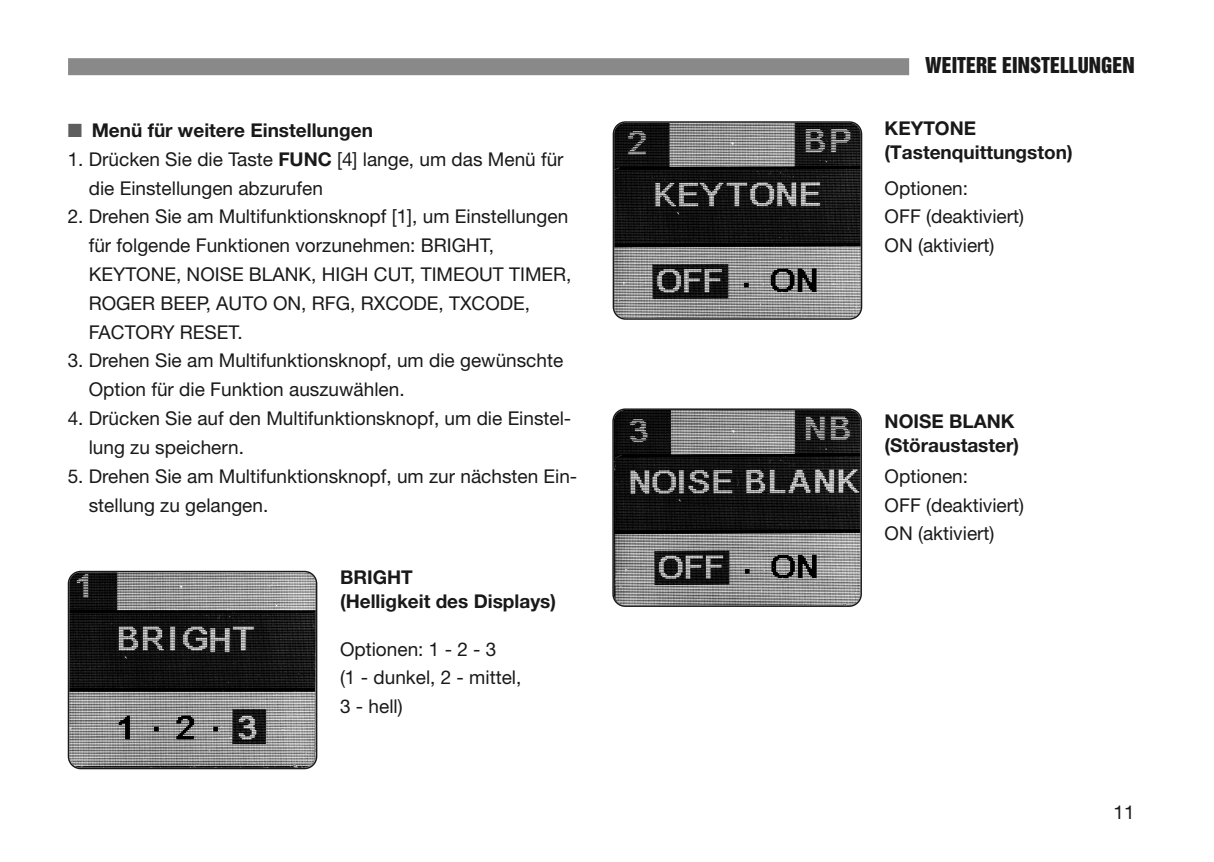
<style>
.page{position:relative;width:1214px;height:862px;background:#fff}
.page>*{position:absolute;margin:0;border:0;box-sizing:border-box;transform-origin:0 0}
.t1{font:20px "Helvetica Inserat";color:#191919}
.t2{font:19px/28.8px "Helvetica Neue";color:#191919}
.t3{font:700 19px/24px "Helvetica Neue";color:#191919}
.s1{color:#5e5e5e}
.s2{font-weight:700}
</style>
<div class="page">
<div style="left:68px;top:58px;width:841px;height:17px;background:#898989"></div>
<svg style="left:68px;top:571px;width:249px;height:198px;background:#5b5b5b"></svg>
<svg style="left:612px;top:121px;width:250px;height:199px;background:#535353"></svg>
<svg style="left:612px;top:408px;width:249px;height:199px;background:#545454"></svg>
<p class="t3" style="left:68px;top:120px;width:307px"><span class="s1">■</span> Menü für weitere Einstellungen</p>
<p class="t2" style="left:89px;top:146px;width:476px;text-indent:-21px">1. Drücken Sie die Taste <span class="s2">FUNC</span> [4] lange, um das Menü für die Einstellungen abzurufen</p>
<p class="t2" style="left:89px;top:204px;width:484px;text-indent:-21px">2. Drehen Sie am Multifunktionsknopf [1], um Einstellungen für folgende Funktionen vorzunehmen: BRIGHT, KEYTONE, NOISE BLANK, HIGH CUT, TIMEOUT TIMER, ROGER BEEP, AUTO ON, RFG, RXCODE, TXCODE, FACTORY RESET.</p>
<p class="t2" style="left:89px;top:348px;width:476px;text-indent:-21px">3. Drehen Sie am Multifunktionsknopf, um die gewünschte<br>Option für die Funktion auszuwählen.</p>
<p class="t2" style="left:89px;top:406px;width:484px;text-indent:-21px">4. Drücken Sie auf den Multifunktionsknopf, um die Einstel&shy;lung zu speichern.</p>
<p class="t2" style="left:89px;top:463px;width:490px;text-indent:-21px">5. Drehen Sie am Multifunktionsknopf, um zur nächsten Ein&shy;stellung zu gelangen.</p>
<p class="t3" style="left:340px;top:567px;width:217px">BRIGHT<br>(Helligkeit des Displays)</p>
<p class="t2" style="left:340px;top:636px;width:183px">Optionen: 1 - 2 - 3<br>(1 - dunkel, 2 - mittel,<br>3 - hell)</p>
<p class="t1" style="left:924px;top:57px;width:211px">WEITERE EINSTELLUNGEN</p>
<p class="t3" style="left:884px;top:118px;width:189px">KEYTONE (Tastenquittungston)</p>
<p class="t2" style="left:884px;top:175px;width:141px">Optionen:<br>OFF (deaktiviert)<br>ON (aktiviert)</p>
<p class="t3" style="left:884px;top:410px;width:136px">NOISE BLANK (Störaustaster)</p>
<p class="t2" style="left:884px;top:463px;width:141px">Optionen:<br>OFF (deaktiviert)<br>ON (aktiviert)</p>
<p class="t2" style="left:1113px;top:799px;width:23px">11</p>
</div>
